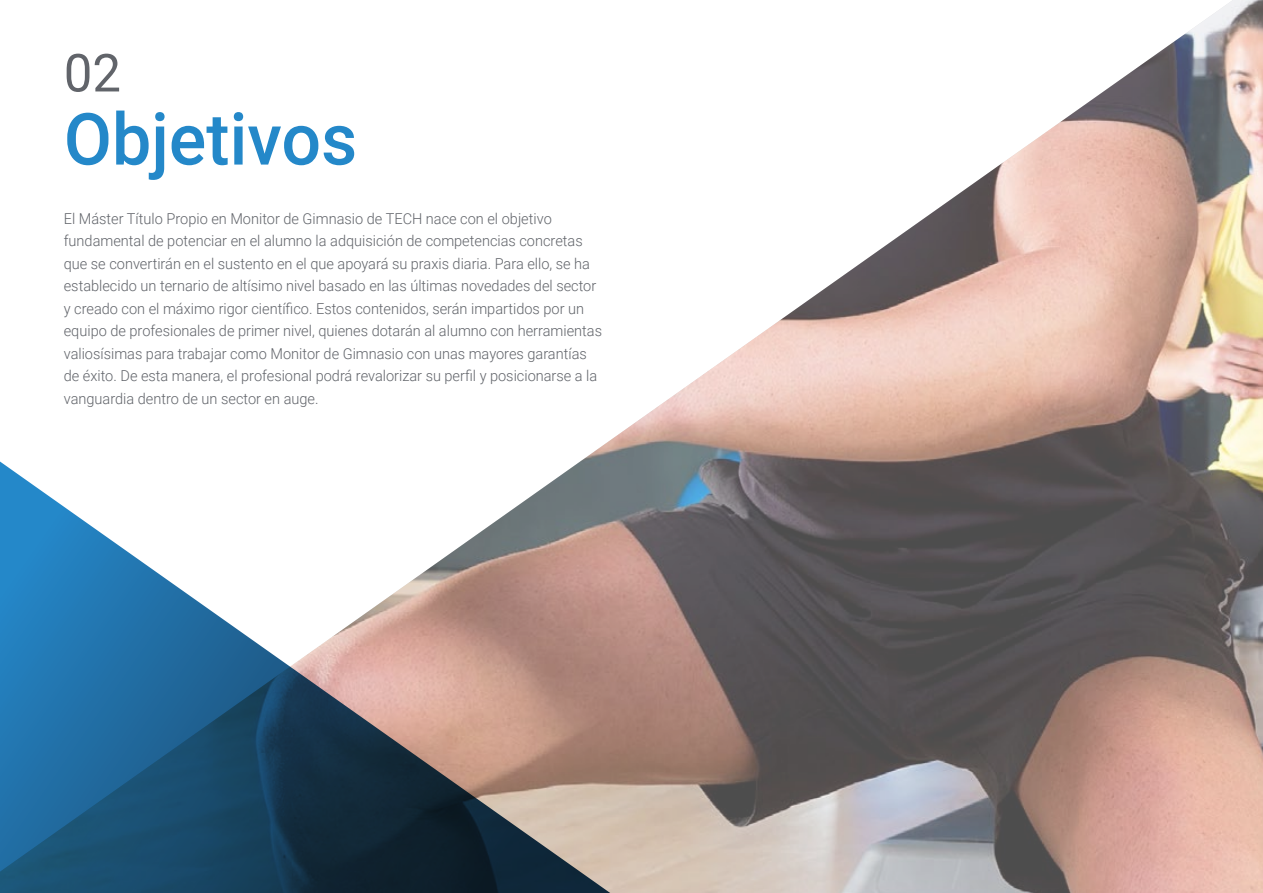
<style>
.page{position:relative;width:1263px;height:893px;background:#fff}
.page>*{position:absolute;margin:0;border:0;box-sizing:border-box;transform-origin:0 0}
.t1{font:500 72px "Roboto";color:#2488c9}
.t2{font:52.5px "Roboto";color:#61646a}
.t3{font:300 15px/22.5px "Roboto";color:#61646a}
</style>
<div class="page">
<img style="left:602px;top:0;width:661px;height:893px">
<svg style="left:0;top:446px;width:640px;height:447px"></svg>
<h2 class="t2" style="left:64px;top:36px;width:59px">02</h2>
<h1 class="t1" style="left:64px;top:89px;width:295px">Objetivos</h1>
<p class="t3" style="left:64px;top:207px;width:540px">El Máster Título Propio en Monitor de Gimnasio de TECH nace con el objetivo fundamental de potenciar en el alumno la adquisición de competencias concretas que se convertirán en el sustento en el que apoyará su praxis diaria. Para ello, se ha establecido un ternario de altísimo nivel basado en las últimas novedades del sector y creado con el máximo rigor científico. Estos contenidos, serán impartidos por un equipo de profesionales de primer nivel, quienes dotarán al alumno con herramientas valiosísimas para trabajar como Monitor de Gimnasio con unas mayores garantías de éxito. De esta manera, el profesional podrá revalorizar su perfil y posicionarse a la vanguardia dentro de un sector en auge.</p>
</div>
